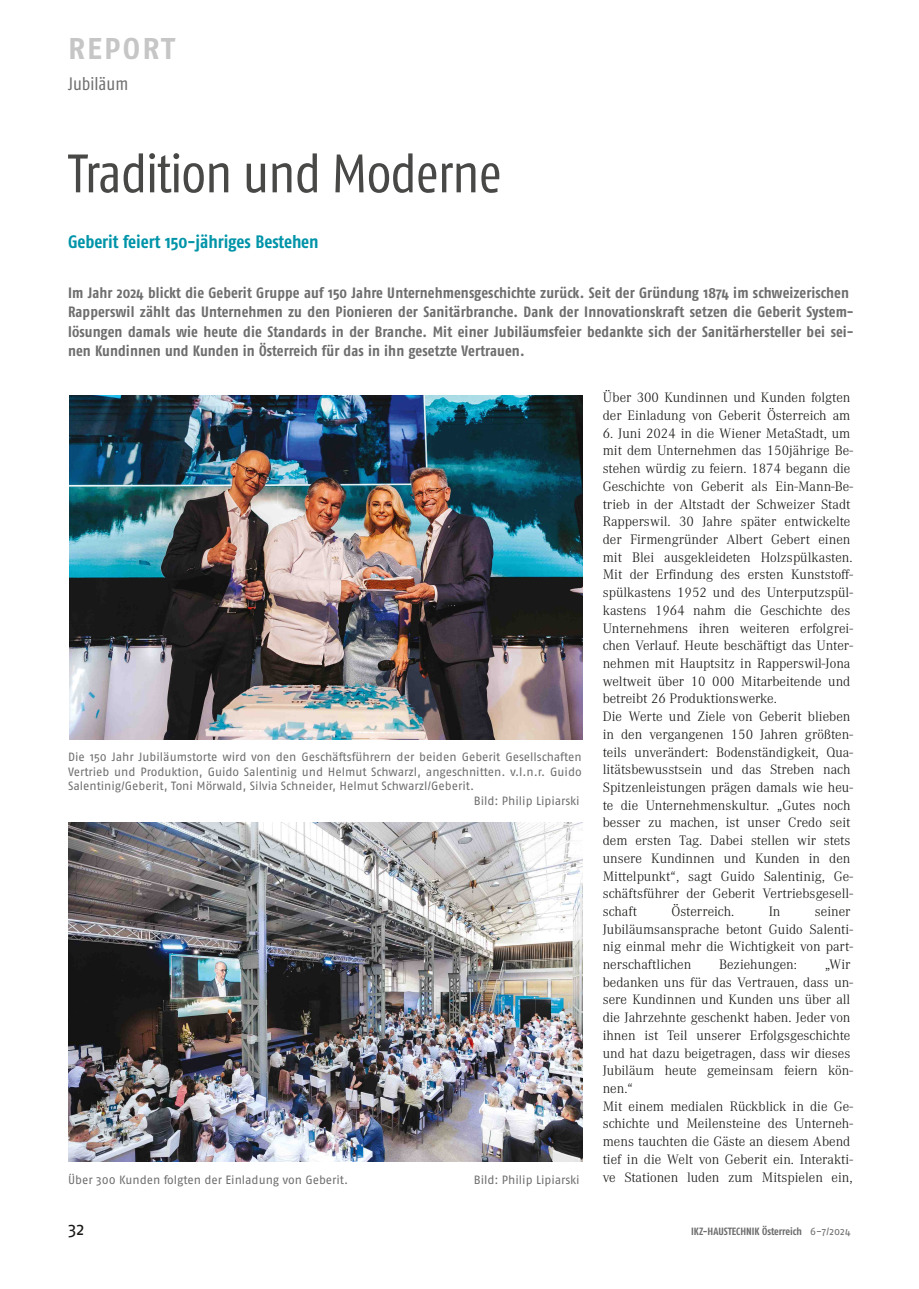
<style>
.page{position:relative;width:919px;height:1289px;background:#fff}
.page>*{position:absolute;margin:0;border:0;box-sizing:border-box;transform-origin:0 0}
.t1{font:condensed 54px "Fago OT";letter-spacing:-.015em;color:#484847}
.t2{font:700 30px "Fago OT";letter-spacing:.07em;color:#c6c6c6}
.t3{font:700 condensed 18px "Fago OT";letter-spacing:-.005em;color:#0094a9}
.t4{font:condensed 18px "Fago OT";letter-spacing:-.005em;color:#6f6e6e}
.t5{font:18px "Fago OT";color:#181715}
.t6{font:700 condensed 15px/19.5px "Fago OT";letter-spacing:.005em;color:#6f6e6e}
.t7{font:300 14.25px/17.7px "Corporate A";color:#181715}
.t8{font:12px "Fago OT";letter-spacing:-.005em;color:#6f6e6e}
.t9{font:700 condensed 10.5px "Fago OT";letter-spacing:-.005em;color:#6f6e6e}
.s1{font-weight:400;font-stretch:normal}
</style>
<div class="page">
<img style="left:69px;top:396px;width:514px;height:343px">
<img style="left:68px;top:822px;width:515px;height:339px">
<h2 class="t2" style="left:68px;top:30px;width:108px">REPORT</h2>
<p class="t4" style="left:68px;top:73px;width:62px">Jubiläum</p>
<h1 class="t1" style="left:68px;top:141px;width:435px">Tradition und Moderne</h1>
<p class="t3" style="left:68px;top:231px;width:252px">Geberit feiert 150-jähriges Bestehen</p>
<p class="t6" style="left:68px;top:283px;width:787px">Im Jahr 2024 blickt die Geberit Gruppe auf 150 Jahre Unternehmensgeschichte zurück. Seit der Gründung 1874 im schweizerischen Rapperswil zählt das Unternehmen zu den Pionieren der Sanitärbranche. Dank der Innovationskraft setzen die Geberit System&shy;lösungen damals wie heute die Standards in der Branche. Mit einer Jubiläumsfeier bedankte sich der Sanitärhersteller bei sei&shy;nen Kundinnen und Kunden in Österreich für das in ihn gesetzte Vertrauen.</p>
<p class="t8" style="left:68px;top:749px;width:515px">Die 150 Jahr Jubiläumstorte wird von den Geschäftsführern der beiden Geberit Gesellschaften</p>
<p class="t8" style="left:68px;top:764px;width:515px">Vertrieb und Produktion, Guido Salentinig und Helmut Schwarzl, angeschnitten. v.l.n.r. Guido</p>
<p class="t8" style="left:68px;top:778px;width:407px">Salentinig/Geberit, Toni Mörwald, Silvia Schneider, Helmut Schwarzl/Geberit.</p>
<p class="t8" style="left:474px;top:793px;width:107px">Bild: Philip Lipiarski</p>
<p class="t8" style="left:68px;top:1172px;width:282px">Über 300 Kunden folgten der Einladung von Geberit.</p>
<p class="t8" style="left:474px;top:1172px;width:107px">Bild: Philip Lipiarski</p>
<p class="t7" style="left:602px;top:389px;width:249px">Über 300 Kundinnen und Kunden folgten der Einladung von Geberit Österreich am</p>
<p class="t7" style="left:602px;top:424px;width:251px">6. Juni 2024 in die Wiener MetaStadt, um mit dem Unternehmen das 150jährige Be&shy;stehen würdig zu feiern. 1874 begann die Geschichte von Geberit als Ein-Mann-Be&shy;trieb in der Altstadt der Schweizer Stadt Rapperswil. 30 Jahre später entwickelte der Firmengründer Albert Gebert einen mit Blei ausgekleideten Holzspülkasten.<br>Mit der Erfindung des ersten Kunststoff&shy;spülkastens 1952 und des Unterputzspül&shy;kastens 1964 nahm die Geschichte des Unternehmens ihren weiteren erfolgrei&shy;chen Verlauf. Heute beschäftigt das Unter&shy;nehmen mit Hauptsitz in Rapperswil-Jona weltweit über 10 000 Mitarbeitende und betreibt 26 Produktionswerke.<br>Die Werte und Ziele von Geberit blieben in den vergangenen 150 Jahren größten&shy;teils unverändert: Bodenständigkeit, Qua&shy;litätsbewusstsein und das Streben nach Spitzenleistungen prägen damals wie heu&shy;te die Unternehmenskultur. „Gutes noch besser zu machen, ist unser Credo seit dem ersten Tag. Dabei stellen wir stets unsere Kundinnen und Kunden in den Mittelpunkt“, sagt Guido Salentinig, Ge&shy;schäftsführer der Geberit Vertriebsgesell&shy;schaft</p>
<p class="t7" style="left:671px;top:902px;width:64px">Österreich.</p>
<p class="t7" style="left:768px;top:902px;width:13px">In</p>
<p class="t7" style="left:602px;top:902px;width:251px;text-indent:212px">seiner<br>Jubiläumsansprache betont Guido Salenti&shy;nig einmal mehr die Wichtigkeit von part&shy;nerschaftlichen</p>
<p class="t7" style="left:602px;top:955px;width:251px;text-indent:222px">„Wir bedanken uns für das Vertrauen, dass un&shy;sere Kundinnen und Kunden uns über all die Jahrzehnte geschenkt haben. Jeder von ihnen ist Teil unserer Erfolgsgeschichte und hat dazu beigetragen, dass wir dieses Jubiläum heute gemeinsam feiern kön&shy;nen.“<br>Mit einem medialen Rückblick in die Ge&shy;schichte und Meilensteine des Unterneh&shy;mens tauchten die Gäste an diesem Abend tief in die Welt von Geberit ein. Interakti&shy;ve Stationen luden zum Mitspielen ein,</p>
<p class="t7" style="left:719px;top:955px;width:79px">Beziehungen:</p>
<p class="t5" style="left:68px;top:1218px;width:18px">32</p>
<p class="t9" style="left:691px;top:1224px;width:161px">IKZ-HAUSTECHNIK Österreich <span class="s1">6-7/2024</span></p>
</div>
